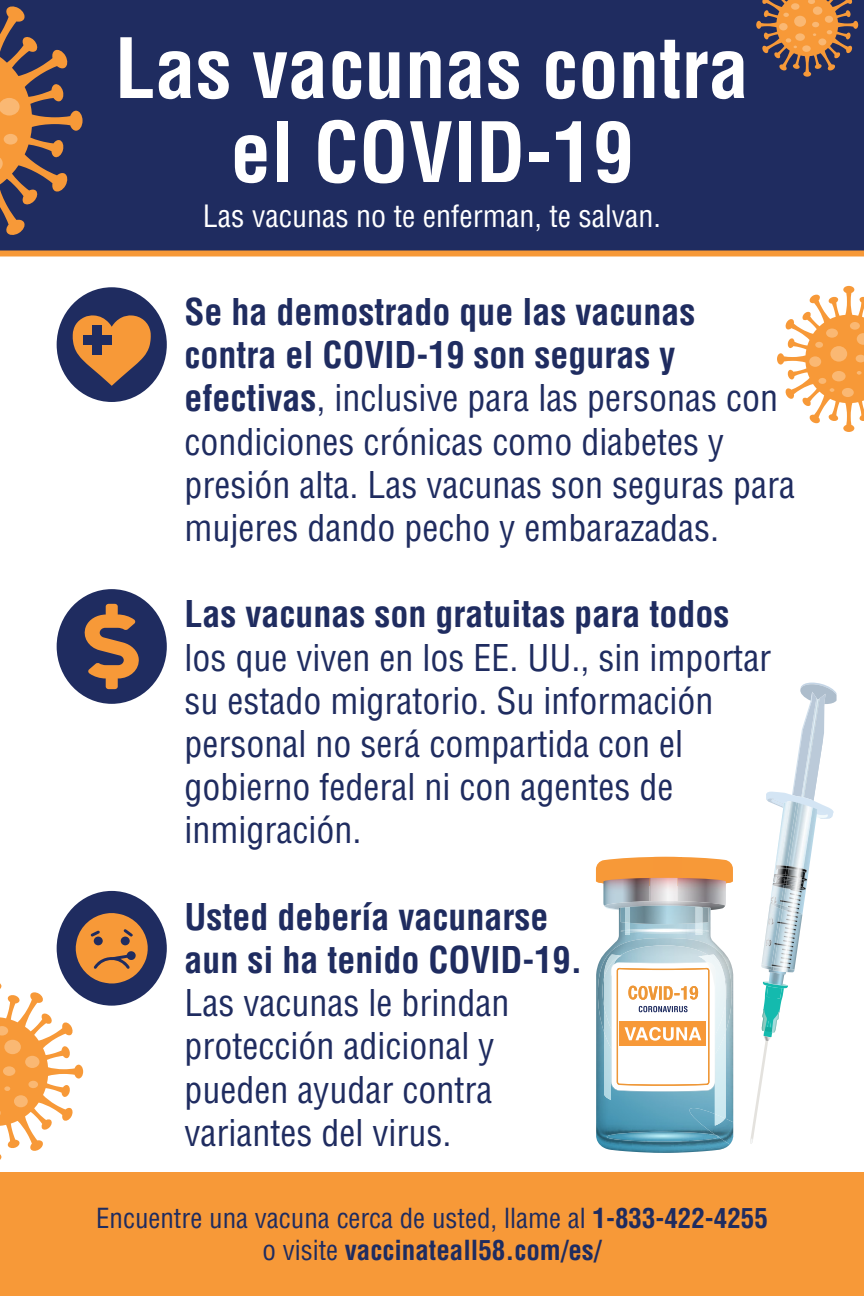
<style>
.page{position:relative;width:864px;height:1296px;background:#fff}
.page>*{position:absolute;margin:0;border:0;box-sizing:border-box;transform-origin:0 0}
.t1{font:700 condensed 81px/84px "Helvetica LT Std";color:#fff;text-align:center}
.Text{font:condensed 36px/43.2px "Helvetica LT Std";color:#1f2c60}
.Text-2{font:700 condensed 36px/43.2px "Helvetica LT Std";color:#1f2c60}
.Subtitle{font:condensed 30px "Helvetica LT Std";color:#fff}
.t2{font:condensed 27px "Helvetica LT Pro";color:#1f2c60}
.t3{font:700 condensed 27px "Helvetica LT Pro";color:#1f2c60}
.s1{font-weight:400}
.s2{font-weight:700}
</style>
<div class="page">
<svg style="left:515px;top:683px;width:322px;height:490px"></svg>
<div style="left:0;top:0;width:864px;height:250px;background:#1f2c60"></div>
<svg style="left:0;top:6px;width:83px;height:229px"></svg>
<svg style="left:777px;top:286px;width:87px;height:146px"></svg>
<div style="left:0;top:250px;width:864px;height:6px;background:#f79938"></div>
<div style="left:57px;top:287px;width:110px;height:115px;background:#1f2c60;border-radius:50%"></div>
<svg style="left:73px;top:315px;width:78px;height:71px"></svg>
<div style="left:83px;top:335px;width:29px;height:10px;background:#1f2c60"></div>
<div style="left:93px;top:325px;width:9px;height:29px;background:#1f2c60"></div>
<div style="left:57px;top:589px;width:110px;height:115px;background:#1f2c60;border-radius:50%"></div>
<svg style="left:84px;top:604px;width:55px;height:85px"></svg>
<div style="left:57px;top:891px;width:110px;height:115px;background:#1f2c60;border-radius:50%"></div>
<svg style="left:0;top:913px;width:148px;height:247px"></svg>
<svg style="left:756px;top:0;width:102px;height:77px"></svg>
<div style="left:0;top:1173px;width:864px;height:123px;background:#f79938"></div>
<p class="t1" style="left:115px;top:26px;width:636px">Las vacunas contra el COVID-19</p>
<p class="Subtitle" style="left:203px;top:197px;width:460px">Las vacunas no te enferman, te salvan.</p>
<p class="Text-2" style="left:185px;top:290px;width:595px">Se ha demostrado que las vacunas contra el COVID-19 son seguras y efectivas<span class="s1">, inclusive para las personas con</span></p>
<p class="Text" style="left:185px;top:420px;width:612px">condiciones crónicas como diabetes y presión alta. Las vacunas son seguras para mujeres dando pecho y embarazadas.</p>
<p class="Text" style="left:185px;top:592px;width:588px"><span class="s2">Las vacunas son gratuitas para todos </span>los que viven en los EE. UU., sin importar</p>
<p class="Text" style="left:185px;top:679px;width:530px">su estado migratorio. Su información personal no será compartida con el gobierno federal ni con agentes de inmigración.</p>
<p class="Text-2" style="left:185px;top:895px;width:365px">Usted debería vacunarse</p>
<p class="Text-2" style="left:185px;top:938px;width:400px">aun si ha tenido COVID-19.</p>
<p class="Text" style="left:185px;top:981px;width:326px">Las vacunas le brindan</p>
<p class="Text" style="left:185px;top:1024px;width:311px">protección adicional y</p>
<p class="Text" style="left:185px;top:1068px;width:309px">pueden ayudar contra</p>
<p class="Text" style="left:185px;top:1111px;width:268px">variantes del virus.</p>
<p class="t2" style="left:96px;top:1201px;width:673px">Encuentre una vacuna cerca de usted, llame al <span class="s2">1-833-422-4255</span></p>
<p class="t3" style="left:263px;top:1232px;width:340px"><span class="s1">o visite</span> vaccinateall58.com/es/</p>
</div>
